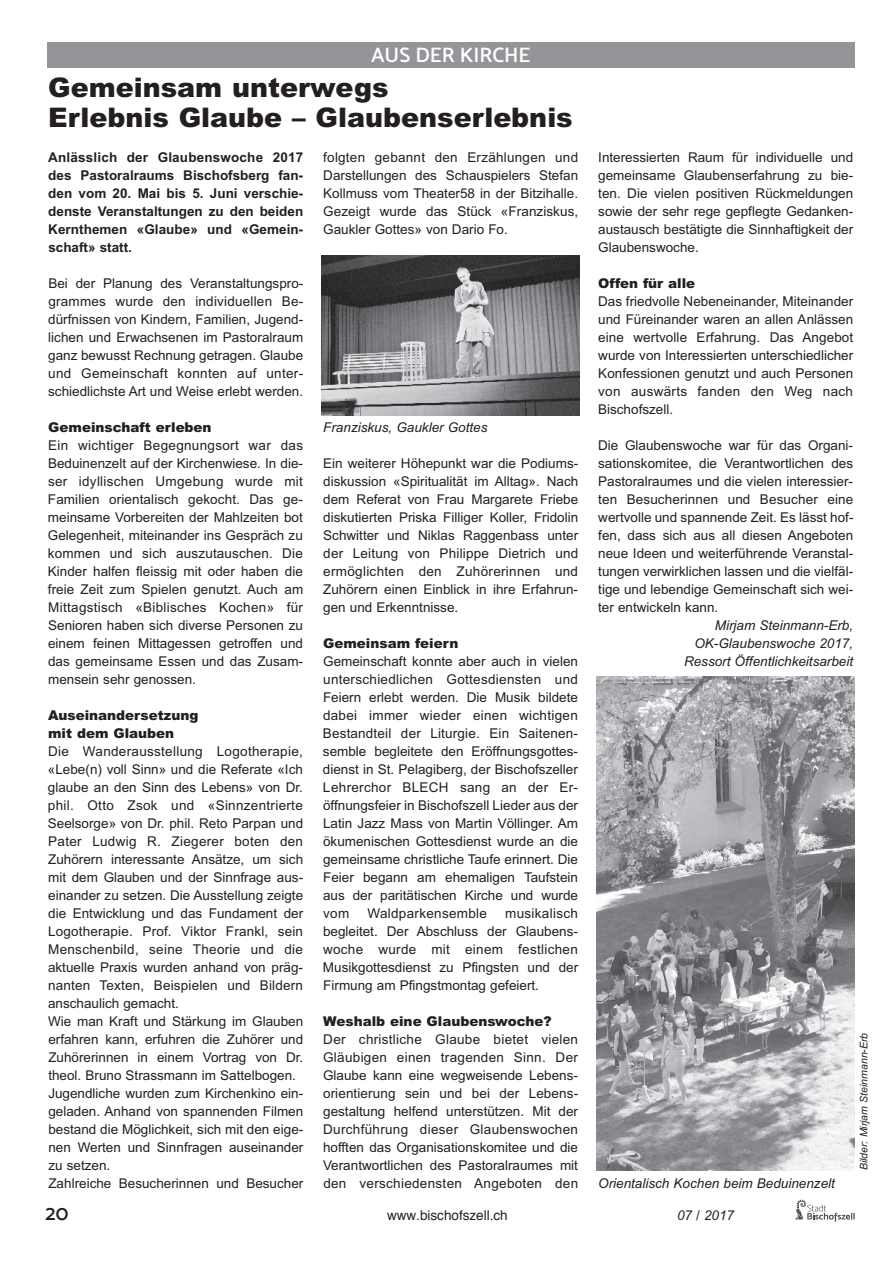
<style>
.page{position:relative;width:893px;height:1263px;background:#fff}
.page>*{position:absolute;margin:0;border:0;box-sizing:border-box;transform-origin:0 0}
.t1{font:900 27px/30px "Arial";color:#231f20}
.t2{font:21px "Mosk Semi Bold 600";color:#fff}
.t3{font:21px "Mosk Semi Bold 600";color:#231f20}
.t4{font:13.5px/18px "Arial";color:#231f20;text-align:justify}
.t5{font:700 13.5px/18px "Arial";color:#231f20;text-align:justify}
.t6{font:italic 13.5px/18px "Arial";color:#231f20;text-align:right}
.t7{font:900 13.5px/18px "Arial";color:#231f20}
.t8{font:13.5px "Helvetica";color:#231f20}
.t9{font:13.5px "Arial";letter-spacing:.02em;color:#231f20}
.t10{font:italic 13.5px "Arial";color:#231f20}
.t11{font:italic 10.5px "Arial";color:#231f20}
</style>
<div class="page">
<svg style="left:795px;top:1200px;width:60px;height:21px"></svg>
<div style="left:47px;top:43px;width:808px;height:25px;background:#939598"></div>
<img style="left:322px;top:255px;width:258px;height:160px">
<img style="left:597px;top:677px;width:258px;height:493px">
<h2 class="t2" style="left:371px;top:42px;width:161px">AUS DER KIRCHE</h2>
<h1 class="t1" style="left:48px;top:72px;width:526px">Gemeinsam unterwegs<br>Erlebnis Glaube – Glaubenserlebnis</h1>
<p class="t5" style="left:48px;top:149px;width:257px">Anlässlich der Glaubenswoche 2017 des Pastoralraums Bischofsberg fan&shy;den vom 20. Mai bis 5. Juni verschie&shy;denste Veranstaltungen zu den beiden Kernthemen «Glaube» und «Gemein&shy;schaft» statt.</p>
<p class="t4" style="left:48px;top:274px;width:257px">Bei der Planung des Veranstaltungspro&shy;grammes wurde den individuellen Be&shy;dürfnissen von Kindern, Familien, Jugend&shy;lichen und Erwachsenen im Pastoralraum ganz bewusst Rechnung getragen. Glaube und Gemeinschaft konnten auf unter&shy;schiedlichste Art und Weise erlebt werden.</p>
<p class="t7" style="left:48px;top:418px;width:165px">Gemeinschaft erleben</p>
<p class="t4" style="left:48px;top:436px;width:257px">Ein wichtiger Begegnungsort war das Beduinenzelt auf der Kirchenwiese. In die&shy;ser idyllischen Umgebung wurde mit Familien orientalisch gekocht. Das ge&shy;meinsame Vorbereiten der Mahlzeiten bot Gelegenheit, miteinander ins Gespräch zu kommen und sich auszutauschen. Die Kinder halfen fleissig mit oder haben die freie Zeit zum Spielen genutzt. Auch am Mittagstisch «Biblisches Kochen» für Senioren haben sich diverse Personen zu einem feinen Mittagessen getroffen und das gemeinsame Essen und das Zusam&shy;mensein sehr genossen.</p>
<p class="t7" style="left:48px;top:706px;width:152px">Auseinandersetzung mit dem Glauben</p>
<p class="t4" style="left:48px;top:742px;width:257px;text-align:left">Die Wanderausstellung Logotherapie, «Lebe(n) voll Sinn» und die Referate «Ich glaube an den Sinn des Lebens» von Dr. phil. Otto Zsok und «Sinnzentrierte Seelsorge» von Dr. phil. Reto Parpan und Pater Ludwig R. Ziegerer boten den Zuhörern interessante Ansätze, um sich mit dem Glauben und der Sinnfrage aus&shy;einander zu setzen. Die Ausstellung zeigte die Entwicklung und das Fundament der Logotherapie. Prof. Viktor Frankl, sein Menschenbild, seine Theorie und die aktuelle Praxis wurden anhand von präg&shy;nanten Texten, Beispielen und Bildern anschaulich gemacht.<br>Wie man Kraft und Stärkung im Glauben erfahren kann, erfuhren die Zuhörer und Zuhörerinnen in einem Vortrag von Dr. theol. Bruno Strassmann im Sattelbogen.<br>Jugendliche wurden zum Kirchenkino ein&shy;geladen. Anhand von spannenden Filmen bestand die Möglichkeit, sich mit den eige&shy;nen Werten und Sinnfragen auseinander zu setzen.<br>Zahlreiche Besucherinnen und Besucher</p>
<p class="t4" style="left:323px;top:148px;width:256px">folgten gebannt den Erzählungen und Darstellungen des Schauspielers Stefan Kollmuss vom Theater58 in der Bitzihalle.<br>Gezeigt wurde das Stück «Franziskus, Gaukler Gottes» von Dario Fo.</p>
<p class="t6" style="left:323px;top:418px;width:166px">Franziskus, Gaukler Gottes</p>
<p class="t4" style="left:323px;top:454px;width:257px">Ein weiterer Höhepunkt war die Podiums&shy;diskussion «Spiritualität im Alltag». Nach dem Referat von Frau Margarete Friebe diskutierten Priska Filliger Koller, Fridolin Schwitter und Niklas Raggenbass unter der Leitung von Philippe Dietrich und ermöglichten den Zuhörerinnen und Zuhörern einen Einblick in ihre Erfahrun&shy;gen und Erkenntnisse.</p>
<p class="t7" style="left:323px;top:634px;width:137px">Gemeinsam feiern</p>
<p class="t4" style="left:323px;top:652px;width:257px">Gemeinschaft konnte aber auch in vielen unterschiedlichen Gottesdiensten und Feiern erlebt werden. Die Musik bildete dabei immer wieder einen wichtigen Bestandteil der Liturgie. Ein Saitenen&shy;semble begleitete den Eröffnungsgottes&shy;dienst in St. Pelagiberg, der Bischofszeller Lehrerchor BLECH sang an der Er&shy;öffnungsfeier in Bischofszell Lieder aus der Latin Jazz Mass von Martin Völlinger. Am ökumenischen Gottesdienst wurde an die gemeinsame christliche Taufe erinnert. Die Feier begann am ehemaligen Taufstein aus der paritätischen Kirche und wurde vom</p>
<p class="t4" style="left:323px;top:904px;width:257px;text-indent:182px">musikalisch begleitet. Der Abschluss der Glaubens&shy;woche wurde mit einem festlichen Musikgottesdienst zu Pfingsten und der Firmung am Pfingstmontag gefeiert.</p>
<p class="t7" style="left:323px;top:1012px;width:230px">Weshalb eine Glaubenswoche?</p>
<p class="t4" style="left:323px;top:1030px;width:257px">Der christliche Glaube bietet vielen Gläubigen einen tragenden Sinn. Der Glaube kann eine wegweisende Lebens&shy;orientierung sein und bei der Lebens&shy;gestaltung helfend unterstützen. Mit der Durchführung dieser Glaubenswochen hofften das Organisationskomitee und die Verantwortlichen des Pastoralraumes mit den verschiedensten Angeboten den</p>
<p class="t9" style="left:367px;top:904px;width:121px">Waldparkensemble</p>
<p class="t4" style="left:598px;top:148px;width:256px">Interessierten Raum für individuelle und gemeinsame Glaubenserfahrung zu bie&shy;ten. Die vielen positiven Rückmeldungen sowie der sehr rege gepflegte Gedanken&shy;austausch bestätigte die Sinnhaftigkeit der Glaubenswoche.</p>
<p class="t7" style="left:598px;top:274px;width:99px">Offen für alle</p>
<p class="t4" style="left:598px;top:292px;width:257px">Das friedvolle Nebeneinander, Miteinander und Füreinander waren an allen Anlässen eine wertvolle Erfahrung. Das Angebot wurde von Interessierten unterschiedlicher Konfessionen genutzt und auch Personen von auswärts fanden den Weg nach Bischofszell.</p>
<p class="t4" style="left:598px;top:436px;width:257px">Die Glaubenswoche war für das Organi&shy;sationskomitee, die Verantwortlichen des Pastoralraumes und die vielen interessier&shy;ten Besucherinnen und Besucher eine wertvolle und spannende Zeit. Es lässt hof&shy;fen, dass sich aus all diesen Angeboten neue Ideen und weiterführende Veranstal&shy;tungen verwirklichen lassen und die vielfäl&shy;tige und lebendige Gemeinschaft sich wei&shy;ter entwickeln kann.</p>
<p class="t6" style="left:684px;top:616px;width:171px">Mirjam Steinmann-Erb,<br>OK-Glaubenswoche 2017,<br>Ressort Öffentlichkeitsarbeit</p>
<p class="t6" style="left:598px;top:1174px;width:238px">Orientalisch Kochen beim Beduinenzelt</p>
<p class="t11" style="left:857px;top:1170px;width:139px;rotate:-90deg">Bilder: Mirjam Steinmann-Erb</p>
<h2 class="t3" style="left:46px;top:1200px;width:24px">20</h2>
<p class="t8" style="left:387px;top:1204px;width:122px">www.bischofszell.ch</p>
<p class="t10" style="left:677px;top:1207px;width:59px">07 / 2017</p>
<h2 class="t3" style="left:48px;top:1202px;width:24px">20</h2>
<p class="t4" style="left:373px;top:1208px;width:122px">www.bischofszell.ch</p>
<p class="t6" style="left:684px;top:1208px;width:59px">07 / 2017</p>
</div>
